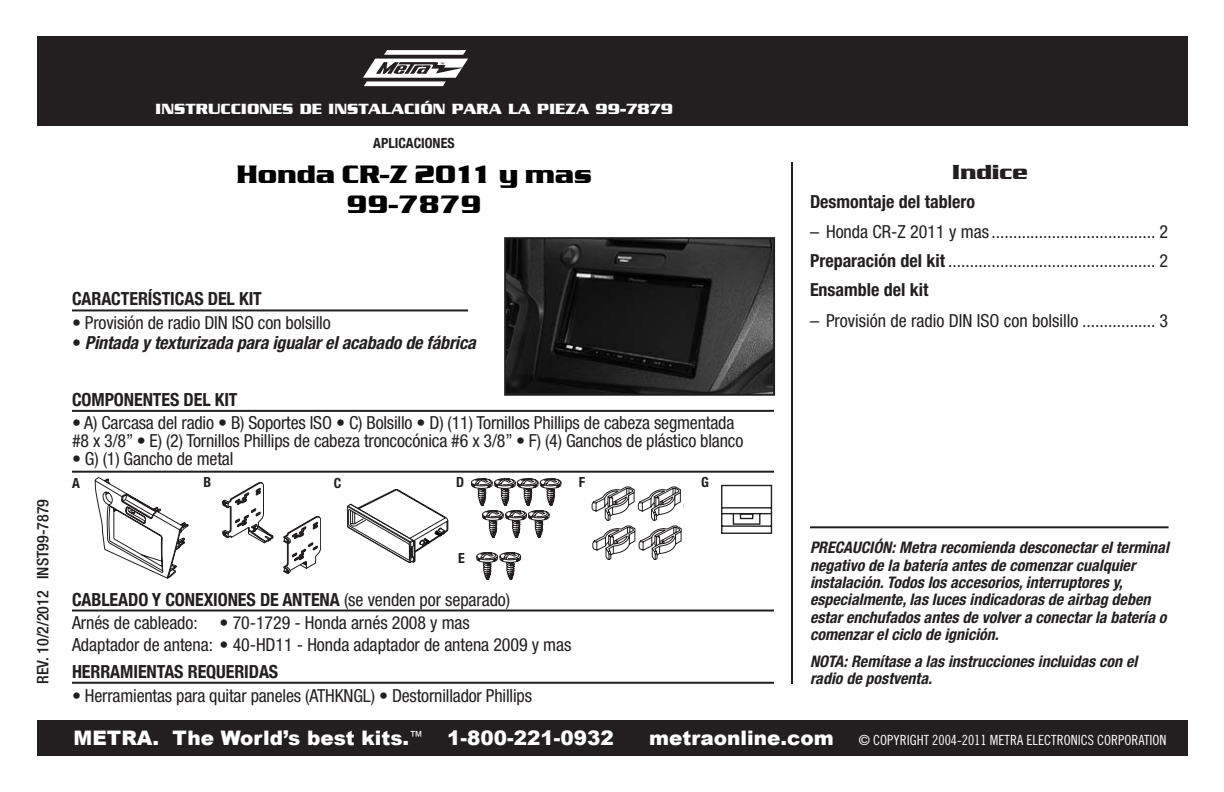
<style>
.page{position:relative;width:1224px;height:792px;background:#fff}
.page>*{position:absolute;margin:0;border:0;box-sizing:border-box;transform-origin:0 0}
.t1{font:700 26px/30px "Serpentine D";color:#000;text-align:center}
.t2{font:700 22px "Serpentine";color:#231f20}
.t3{font:900 20px "Arial";color:#fff}
.t4{font:condensed 18px/29.2px "Helvetica Neue";letter-spacing:-.01em;color:#231f20}
.t5{font:700 condensed 18px "Helvetica Neue";letter-spacing:-.005em;color:#231f20}
.t6{font:italic 700 condensed 18px "Helvetica Neue";letter-spacing:-.01em;color:#231f20}
.t7{font:700 condensed 18px "Helvetica Neue";color:#231f20}
.t8{font:italic 700 condensed 16px/17.4px "Helvetica Neue";color:#231f20}
.t9{font:700 16px "Serpentine";color:#fff}
.t10{font:500 condensed 16px "Helvetica Neue";color:#231f20}
.t11{font:14px "Trade Gothic Cond Eighteen";color:#fff}
.t12{font:700 condensed 14px "Helvetica Neue";color:#231f20}
.t13{font:700 condensed 14px "Helvetica Neue";color:#231f20}
.s1{font-weight:700}
.s2{font-weight:400;font-style:normal}
.s3{font-family:"Arial";font-weight:900;font-size:20px}
</style>
<div class="page">
<div style="left:37px;top:36px;width:1150px;height:90px;background:#231f20"></div>
<svg style="left:363px;top:50px;width:105px;height:36px"></svg>
<div style="left:37px;top:720px;width:1150px;height:36px;background:#231f20"></div>
<hr style="left:791px;top:162px;width:2px;height:522px;background:#231f20">
<hr style="left:810px;top:526px;width:359px;height:2px;background:#231f20">
<hr style="left:72px;top:309px;width:396px;height:2px;background:#231f20">
<hr style="left:72px;top:410px;width:702px;height:2px;background:#231f20">
<hr style="left:72px;top:682px;width:702px;height:2px;background:#231f20">
<img style="left:507px;top:240px;width:265px;height:153px">
<div style="left:504px;top:237px;width:271px;height:159px;border:2px solid #231f20"></div>
<hr style="left:72px;top:471px;width:702px;height:2px;background:#231f20">
<hr style="left:72px;top:610px;width:702px;height:2px;background:#231f20">
<svg style="left:95px;top:477px;width:93px;height:101px"></svg>
<svg style="left:222px;top:482px;width:99px;height:91px"></svg>
<svg style="left:471px;top:478px;width:90px;height:60px"></svg>
<svg style="left:477px;top:552px;width:45px;height:28px"></svg>
<svg style="left:592px;top:487px;width:92px;height:73px"></svg>
<svg style="left:721px;top:485px;width:51px;height:49px"></svg>
<svg style="left:347px;top:489px;width:101px;height:74px"></svg>
<p class="t10" style="left:33px;top:684px;width:187px;rotate:-90deg">REV. 10/2/2012 INST99-7879</p>
<p class="t9" style="left:155px;top:100px;width:519px">INSTRUCCIONES DE INSTALACIÓN PARA LA PIEZA 99-7879</p>
<p class="t12" style="left:373px;top:135px;width:83px">APLICACIONES</p>
<h1 class="t1" style="left:236px;top:160px;width:357px">Honda CR-Z 2011 y mas<br>99-7879</h1>
<p class="t5" style="left:72px;top:288px;width:191px">CARACTERÍSTICAS DEL KIT</p>
<p class="t2" style="left:952px;top:159px;width:78px">Indice</p>
<p class="t7" style="left:810px;top:191px;width:167px">Desmontaje del tablero</p>
<p class="t4" style="left:810px;top:216px;width:360px;text-align:justify">– Honda CR-Z 2011 y mas ...................................... 2<br><span class="s1">Preparación del kit</span> ................................................ 2<br><span class="s1">Ensamble del kit</span></p>
<p class="t4" style="left:72px;top:308px;width:260px">• Provisión de radio DIN ISO con bolsillo</p>
<p class="t4" style="left:810px;top:306px;width:360px">– Provisión de radio DIN ISO con bolsillo ................. 3</p>
<p class="t6" style="left:72px;top:332px;width:405px"><span class="s2">•</span> Pintada y texturizada para igualar el acabado de fábrica</p>
<p class="t5" style="left:72px;top:389px;width:167px">COMPONENTES DEL KIT</p>
<p class="t4" style="left:72px;top:413px;width:673px;line-height:18px">• A) Carcasa del radio • B) Soportes ISO • C) Bolsillo • D) (11) Tornillos Phillips de cabeza segmentada #8 x 3/8” • E) (2) Tornillos Phillips de cabeza troncocónica #6 x 3/8” • F) (4) Ganchos de plástico blanco</p>
<p class="t4" style="left:72px;top:444px;width:163px">• G) (1) Gancho de metal</p>
<p class="t13" style="left:334px;top:474px;width:9px">C</p>
<p class="t13" style="left:579px;top:473px;width:8px">F</p>
<p class="t13" style="left:701px;top:473px;width:9px">G</p>
<p class="t13" style="left:72px;top:474px;width:9px">A</p>
<p class="t13" style="left:204px;top:474px;width:9px">B</p>
<p class="t13" style="left:456px;top:474px;width:10px">D</p>
<p class="t13" style="left:458px;top:549px;width:8px">E</p>
<p class="t4" style="left:72px;top:588px;width:501px;line-height:22.4px"><span class="s1">CABLEADO Y CONEXIONES DE ANTENA</span> (se venden por separado)<br>Arnés de cableado: • 70-1729 - Honda arnés 2008 y mas<br>Adaptador de antena: • 40-HD11 - Honda adaptador de antena 2009 y mas</p>
<p class="t5" style="left:72px;top:660px;width:208px">HERRAMIENTAS REquERIDAS</p>
<p class="t4" style="left:72px;top:680px;width:462px">• Herramientas para quitar paneles (ATHKNGL) • Destornillador Phillips</p>
<p class="t8" style="left:810px;top:539px;width:360px">PRECAUCIÓN: Metra recomienda desconectar el terminal negativo de la batería antes de comenzar cualquier instalación. Todos los accesorios, interruptores y, especialmente, las luces indicadoras de airbag deben estar enchufados antes de volver a conectar la batería o comenzar el ciclo de ignición.</p>
<p class="t8" style="left:810px;top:652px;width:329px">NOTA: Remítase a las instrucciones incluidas con el radio de postventa.</p>
<p class="t3" style="left:74px;top:727px;width:542px">METRA. The World’s best kits.<sup>™</sup> 1-800-221-0932</p>
<p class="t11" style="left:649px;top:732px;width:519px"><span class="s3">metraonline.com</span> © COPYRIGHT 2004-2011 METRA ELECTRONICS CORPORATION</p>
</div>
